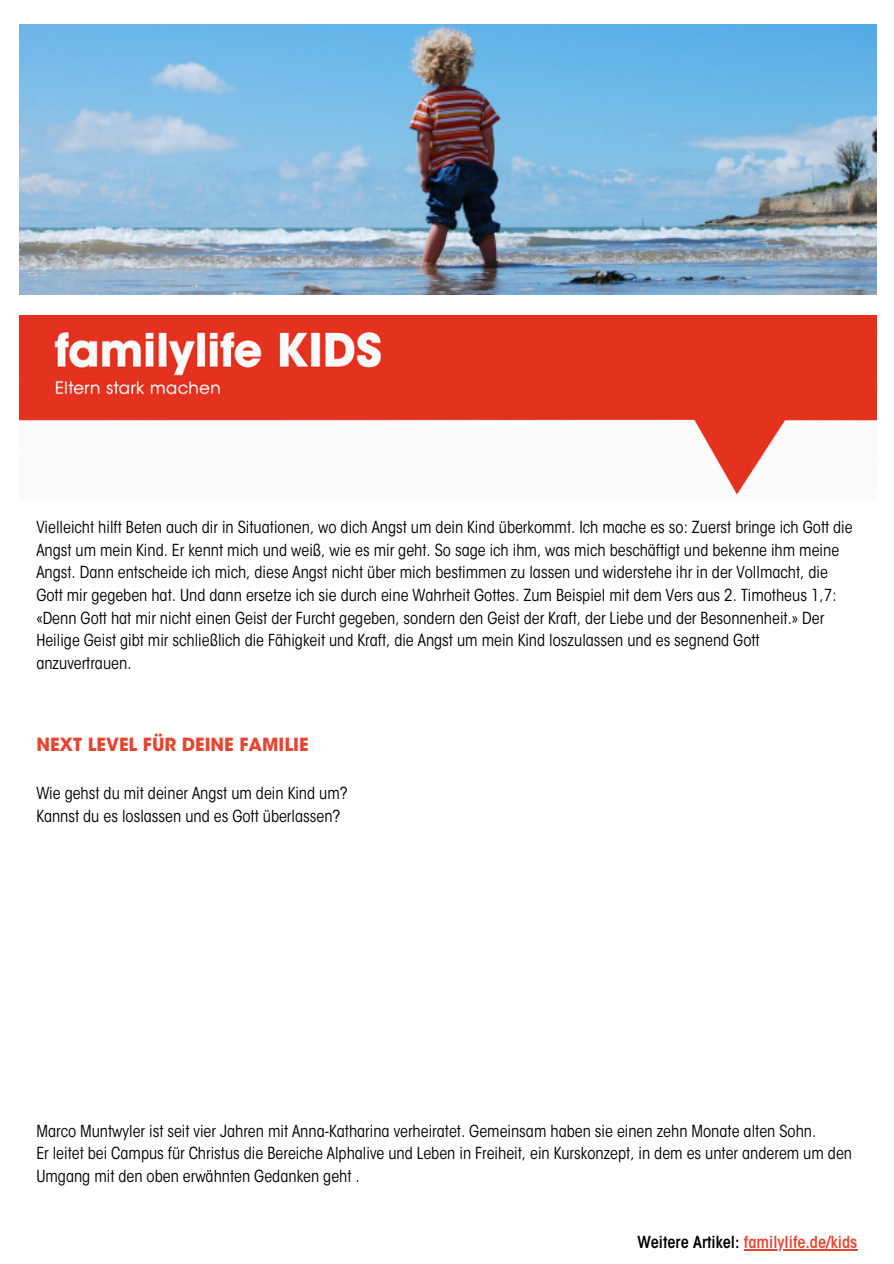
<style>
.page{position:relative;width:894px;height:1264px;background:#fff}
.page>*{position:absolute;margin:0;border:0;box-sizing:border-box;transform-origin:0 0}
.t1{font:700 18px "ITC Avant Garde Std";color:#e64531}
.t2{font:condensed 16.5px/22.5px "ITC Avant Garde Std";color:#000}
.t3{font:600 condensed 16.5px "ITC Avant Garde Std";color:#e64531}
.s1{color:#000}
</style>
<div class="page">
<img style="left:20px;top:316px;width:856px;height:179px">
<hr style="left:743px;top:1249px;width:114px;height:1px;background:#e64531">
<img style="left:20px;top:24px;width:856px;height:270px">
<p class="t2" style="left:36px;top:518px;width:817px">Vielleicht hilft Beten auch dir in Situationen, wo dich Angst um dein Kind überkommt. Ich mache es so: Zuerst bringe ich Gott die Angst um mein Kind. Er kennt mich und weiß, wie es mir geht. So sage ich ihm, was mich beschäftigt und bekenne ihm meine Angst. Dann entscheide ich mich, diese Angst nicht über mich bestimmen zu lassen und widerstehe ihr in der Vollmacht, die Gott mir gegeben hat. Und dann ersetze ich sie durch eine Wahrheit Gottes. Zum Beispiel mit dem Vers aus 2. Timotheus 1,7: «Denn Gott hat mir nicht einen Geist der Furcht gegeben, sondern den Geist der Kraft, der Liebe und der Besonnenheit.» Der Heilige Geist gibt mir schließlich die Fähigkeit und Kraft, die Angst um mein Kind loszulassen und es segnend Gott anzuvertrauen.</p>
<p class="t1" style="left:36px;top:737px;width:273px">NEXT LEVEL FÜR DEINE FAMILIE</p>
<h1 class="t2" style="left:36px;top:783px;width:313px">Wie gehst du mit deiner Angst um dein Kind um?</h1>
<p class="t2" style="left:36px;top:806px;width:305px">Kannst du es loslassen und es Gott überlassen?</p>
<p class="t2" style="left:36px;top:1121px;width:781px">Marco Muntwyler ist seit vier Jahren mit Anna-Katharina verheiratet. Gemeinsam haben sie einen zehn Monate alten Sohn.</p>
<p class="t2" style="left:36px;top:1143px;width:817px">Er leitet bei Campus für Christus die Bereiche Alphalive und Leben in Freiheit, ein Kurskonzept, in dem es unter anderem um den<br>Umgang mit den oben erwähnten Gedanken geht .</p>
<p class="t3" style="left:637px;top:1235px;width:221px"><span class="s1">Weitere Artikel:</span> familylife.de/kids</p>
</div>
